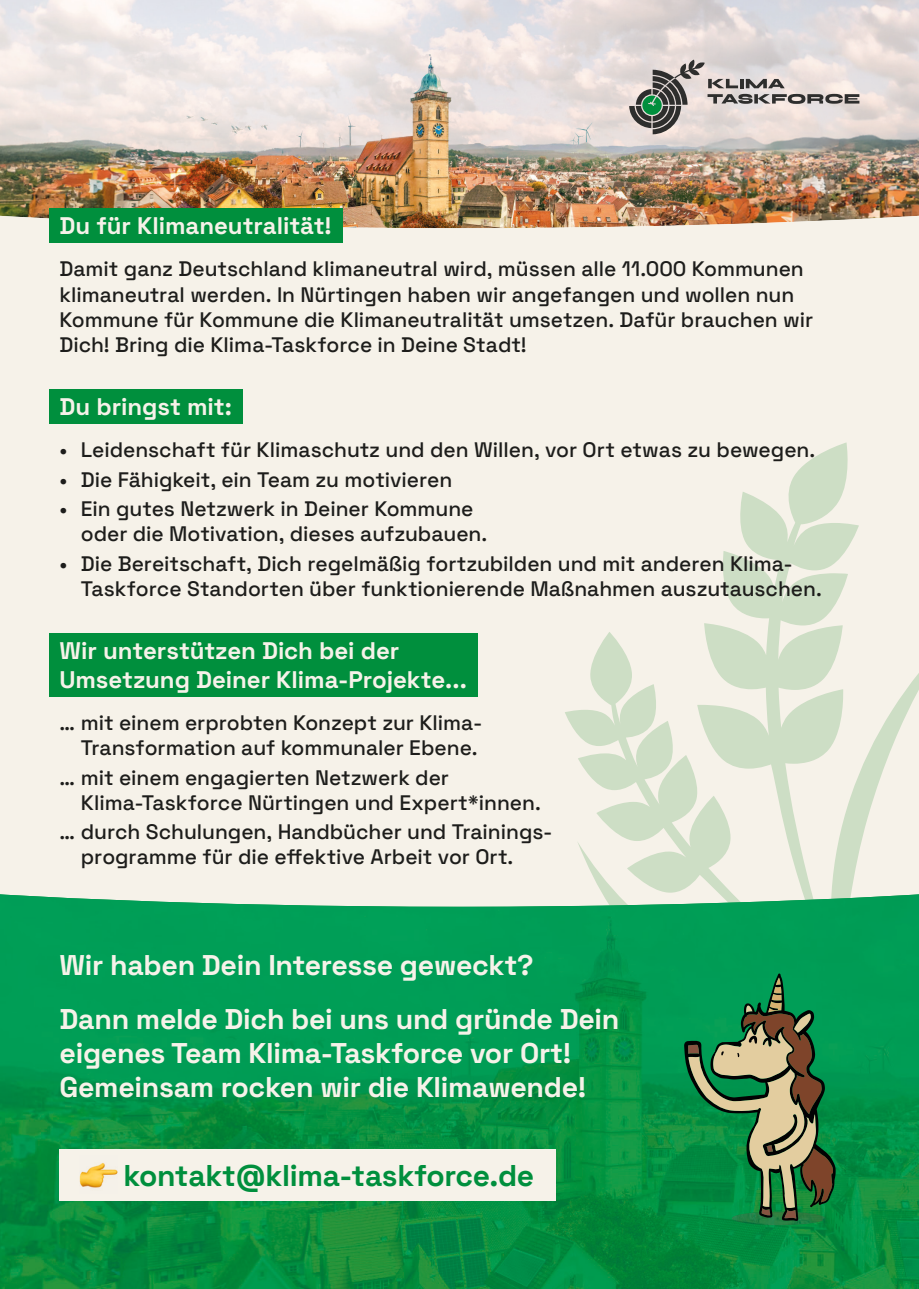
<style>
.page{position:relative;width:919px;height:1289px;background:#fff}
.page>*{position:absolute;margin:0;border:0;box-sizing:border-box;transform-origin:0 0}
.t1{font:300 30px "Space Grotesk";letter-spacing:-.01em;color:#008f3d}
.t2{font:300 28.5px/54px "Space Grotesk";letter-spacing:-.01em;color:#f6f2e9}
.t3{font:300 24px/28.8px "Space Grotesk";letter-spacing:-.005em;color:#f6f2e9}
.t4{font:300 21px/25.2px "Space Grotesk";color:#1d1d1b}
</style>
<div class="page">
<img style="left:0;top:0;width:765px;height:216px">
<img style="left:765px;top:0;width:153px;height:216px">
<div style="left:0;top:216px;width:918px;height:678px;background:#f6f2e9"></div>
<svg style="left:564px;top:442px;width:354px;height:452px;background:#e8ebdd"></svg>
<img style="left:0;top:894px;width:918px;height:394px">
<div style="left:49px;top:208px;width:293px;height:35px;background:#008f3d"></div>
<div style="left:49px;top:389px;width:193px;height:35px;background:#008f3d"></div>
<div style="left:49px;top:633px;width:428px;height:63px;background:#008f3d"></div>
<div style="left:60px;top:1148px;width:495px;height:51px;background:#f6f2e9"></div>
<img style="left:79px;top:1163px;width:38px;height:25px">
<svg style="left:629px;top:60px;width:230px;height:74px;background:#c3bdb9"></svg>
<img style="left:731px;top:1220px;width:94px;height:5px">
<svg style="left:684px;top:973px;width:151px;height:247px;background:#3e8751"></svg>
<p class="t3" style="left:60px;top:210px;width:273px">Du für Klimaneutralität!</p>
<p class="t4" style="left:60px;top:255px;width:755px">Damit ganz Deutschland klimaneutral wird, müssen alle 11.000 Kommunen klimaneutral werden. In Nürtingen haben wir angefangen und wollen nun Kommune für Kommune die Klimaneutralität umsetzen. Dafür brauchen wir Dich! Bring die Klima-Taskforce in Deine Stadt!</p>
<p class="t3" style="left:60px;top:391px;width:174px">Du bringst mit:</p>
<p class="t4" style="left:60px;top:436px;width:757px">• Leidenschaft für Klimaschutz und den Willen, vor Ort etwas zu bewegen.</p>
<p class="t4" style="left:60px;top:465px;width:394px">• Die Fähigkeit, ein Team zu motivieren</p>
<p class="t4" style="left:81px;top:495px;width:408px;text-indent:-21px">• Ein gutes Netzwerk in Deiner Kommune oder die Motivation, dieses aufzubauen.</p>
<p class="t4" style="left:81px;top:549px;width:742px;text-indent:-21px">• Die Bereitschaft, Dich regelmäßig fortzubilden und mit anderen Klima-<br>Taskforce Standorten über funktionierende Maßnahmen auszutauschen.</p>
<p class="t3" style="left:60px;top:634px;width:409px">Wir unterstützen Dich bei der<br>Umsetzung Deiner Klima-Projekte...</p>
<p class="t4" style="left:60px;top:708px;width:424px;text-align:right">… mit einem erprobten Konzept zur Klima-<br>Transformation auf kommunaler Ebene.</p>
<p class="t4" style="left:81px;top:763px;width:461px;text-indent:-21px">… mit einem engagierten Netzwerk der<br>Klima-Taskforce Nürtingen und Expert*innen.</p>
<p class="t4" style="left:81px;top:818px;width:473px;text-indent:-21px">… durch Schulungen, Handbücher und Trainings&shy;programme für die effektive Arbeit vor Ort.</p>
<h2 class="t2" style="left:60px;top:936px;width:561px">Wir haben Dein Interesse geweckt?<br>Dann melde Dich bei uns und gründe Dein</h2>
<h2 class="t2" style="left:60px;top:1034px;width:528px;line-height:34.2px">eigenes Team Klima-Taskforce vor Ort!<br>Gemeinsam rocken wir die Klimawende!</h2>
<h1 class="t1" style="left:123px;top:1153px;width:412px">kontakt@klima-taskforce.de</h1>
</div>
